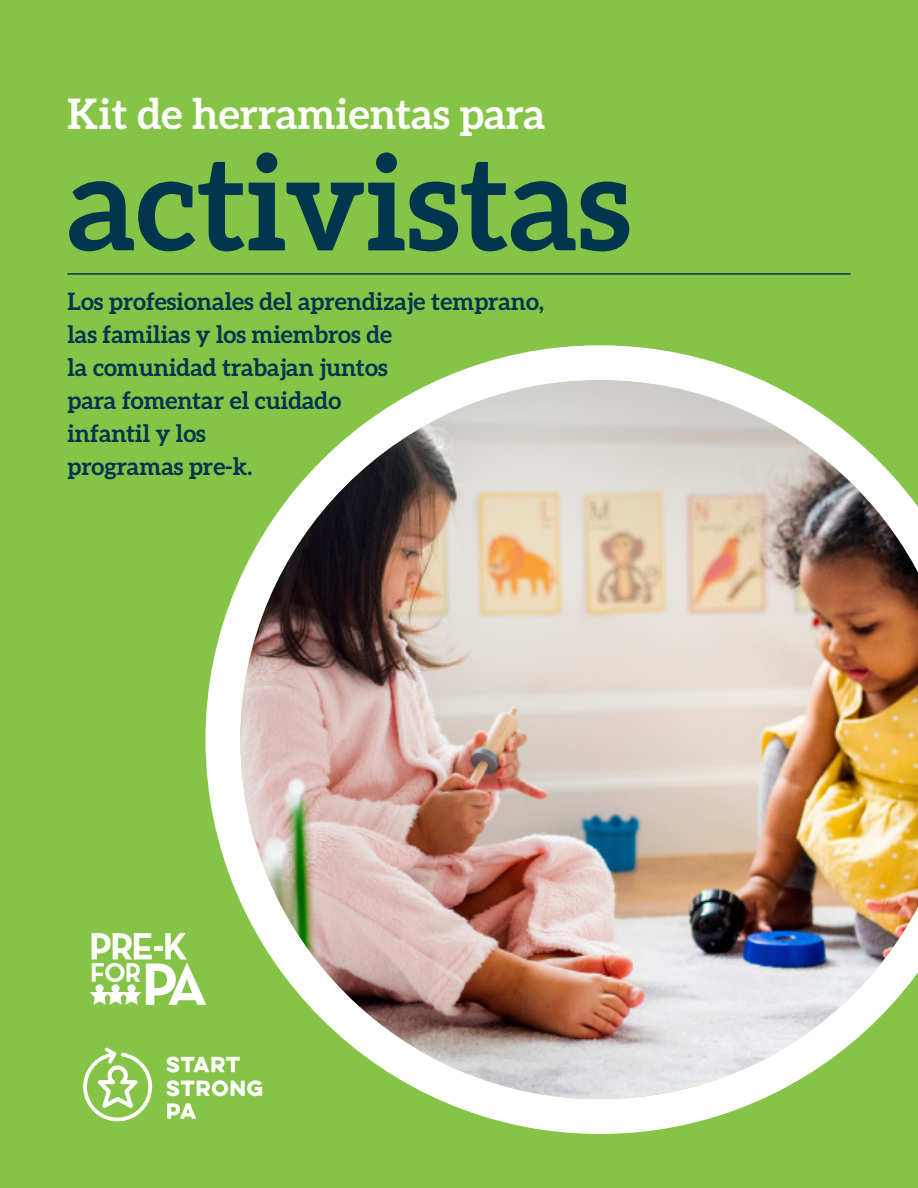
<style>
.page{position:relative;width:918px;height:1188px;background:#85c446}
.page>*{position:absolute;margin:0;border:0;box-sizing:border-box;transform-origin:0 0}
.t1{font:700 132px "Aleo";color:#00354e}
.t2{font:700 42px "Aleo";color:#fff}
.t3{font:700 24px/33px "Aleo";color:#00354e}
</style>
<div class="page">
<svg style="left:167px;top:1057px;width:39px;height:16px"></svg>
<svg style="left:167px;top:1080px;width:39px;height:16px"></svg>
<svg style="left:167px;top:1103px;width:29px;height:16px"></svg>
<svg style="left:83px;top:1047px;width:70px;height:74px"></svg>
<img style="left:206px;top:345px;width:712px;height:789px">
<svg style="left:90px;top:933px;width:116px;height:72px"></svg>
<hr style="left:68px;top:273px;width:782px;height:2px;background:#00354e">
<h1 class="t2" style="left:68px;top:89px;width:479px">Kit de herramientas para</h1>
<h1 class="t1" style="left:68px;top:127px;width:565px">activistas</h1>
<p class="t3" style="left:68px;top:285px;width:478px">Los profesionales del aprendizaje temprano, las familias y los miembros de<br>la comunidad trabajan juntos<br>para fomentar el cuidado<br>infantil y los<br>programas pre-k.</p>
</div>
